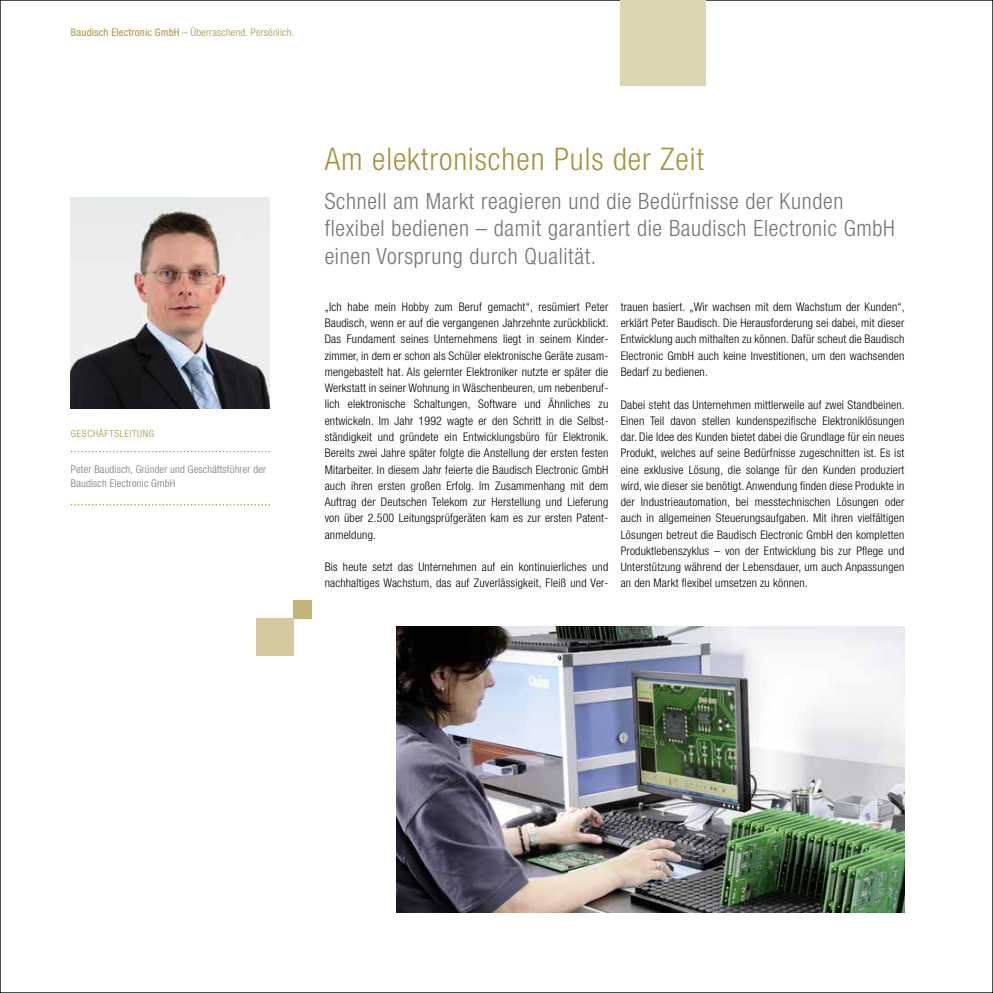
<style>
.page{position:relative;width:993px;height:993px;background:#fff}
.page>*{position:absolute;margin:0;border:0;box-sizing:border-box;transform-origin:0 0}
.t1{font:300 condensed 31.25px "Helvetica Neue LT Std";letter-spacing:.03em;color:#a9933e}
.t2{font:300 condensed 22.5px/27.5px "Helvetica Neue LT Std";letter-spacing:.03em;color:#757574}
.t3{font:300 condensed 11.88px/16.2px "Helvetica Neue LT Std";letter-spacing:.015em;color:#000;text-align:justify}
.t4{font:300 condensed 10.62px/14.4px "Helvetica Neue LT Std";letter-spacing:.02em;color:#757574}
.t5{font:300 condensed 10.62px "Helvetica Neue LT Std";letter-spacing:.02em;color:#a9933e}
.t6{font:300 condensed 10px "Helvetica Neue LT Std";letter-spacing:.06em;color:#a9933e}
.s1{font-weight:400}
</style>
<div class="page">
<svg style="left:71px;top:504px;width:199px;height:1px"></svg>
<svg style="left:71px;top:451px;width:199px;height:1px"></svg>
<div style="left:620px;top:0;width:85px;height:85px;background:#ddd4b2"></div>
<img style="left:71px;top:197px;width:199px;height:211px">
<img style="left:396px;top:626px;width:508px;height:286px">
<div style="left:293px;top:599px;width:19px;height:19px;background:#c3b478"></div>
<div style="left:256px;top:618px;width:37px;height:38px;background:#d4c99f"></div>
<p class="t5" style="left:71px;top:26px;width:225px"><span class="s1">Baudisch Electronic GmbH</span> – Überraschend. Persönlich.</p>
<p class="t6" style="left:71px;top:427px;width:85px">GESCHÄFTSLEITUNG</p>
<p class="t4" style="left:71px;top:461px;width:197px">Peter Baudisch, Gründer und Geschäftsführer der<br>Baudisch Electronic GmbH</p>
<h1 class="t1" style="left:324px;top:141px;width:381px">Am elektronischen Puls der Zeit</h1>
<p class="t2" style="left:324px;top:186px;width:571px">Schnell am Markt reagieren und die Bedürfnisse der Kunden flexibel bedienen – damit garantiert die Baudisch Electronic GmbH</p>
<h2 class="t2" style="left:324px;top:241px;width:273px">einen Vorsprung durch Qualität.</h2>
<p class="t3" style="left:324px;top:298px;width:285px">„Ich habe mein Hobby zum Beruf gemacht“, resümiert Peter Baudisch, wenn er auf die vergangenen Jahrzehnte zurückblickt.<br>Das Fundament seines Unternehmens liegt in seinem Kinder&shy;zimmer, in dem er schon als Schüler elektronische Geräte zusam&shy;mengebastelt hat. Als gelernter Elektroniker nutzte er später die Werkstatt in seiner Wohnung in Wäschenbeuren, um nebenberuf&shy;lich elektronische Schaltungen, Software und Ähnliches zu entwickeln. Im Jahr 1992 wagte er den Schritt in die Selbst&shy;ständigkeit und gründete ein Entwicklungsbüro für Elektronik.<br>Bereits zwei Jahre später folgte die Anstellung der ersten festen Mitarbeiter. In diesem Jahr feierte die Baudisch Electronic GmbH auch ihren ersten großen Erfolg. Im Zusammenhang mit dem Auftrag der Deutschen Telekom zur Herstellung und Lieferung von über 2.500 Leitungsprüfgeräten kam es zur ersten Patent&shy;anmeldung.</p>
<p class="t3" style="left:324px;top:558px;width:285px">Bis heute setzt das Unternehmen auf ein kontinuierliches und nachhaltiges Wachstum, das auf Zuverlässigkeit, Fleiß und Ver-</p>
<p class="t3" style="left:620px;top:298px;width:285px">trauen basiert. „Wir wachsen mit dem Wachstum der Kunden“, erklärt Peter Baudisch. Die Herausforderung sei dabei, mit dieser Entwicklung auch mithalten zu können. Dafür scheut die Baudisch Electronic GmbH auch keine Investitionen, um den wachsenden Bedarf zu bedienen.</p>
<p class="t3" style="left:620px;top:396px;width:285px">Dabei steht das Unternehmen mittlerweile auf zwei Standbeinen.<br>Einen Teil davon stellen kundenspezifsche Elektroniklösungen dar. Die Idee des Kunden bietet dabei die Grundlage für ein neues Produkt, welches auf seine Bedürfnisse zugeschnitten ist. Es ist eine exklusive Lösung, die solange für den Kunden produziert wird, wie dieser sie benötigt. Anwendung fnden diese Produkte in der Industrieautomation, bei messtechnischen Lösungen oder auch in allgemeinen Steuerungsaufgaben. Mit ihren vielfältigen Lösungen betreut die Baudisch Electronic GmbH den kompletten Produktlebenszyklus – von der Entwicklung bis zur Pfege und Unterstützung während der Lebensdauer, um auch Anpassungen an den Markt fexibel umsetzen zu können.</p>
</div>
